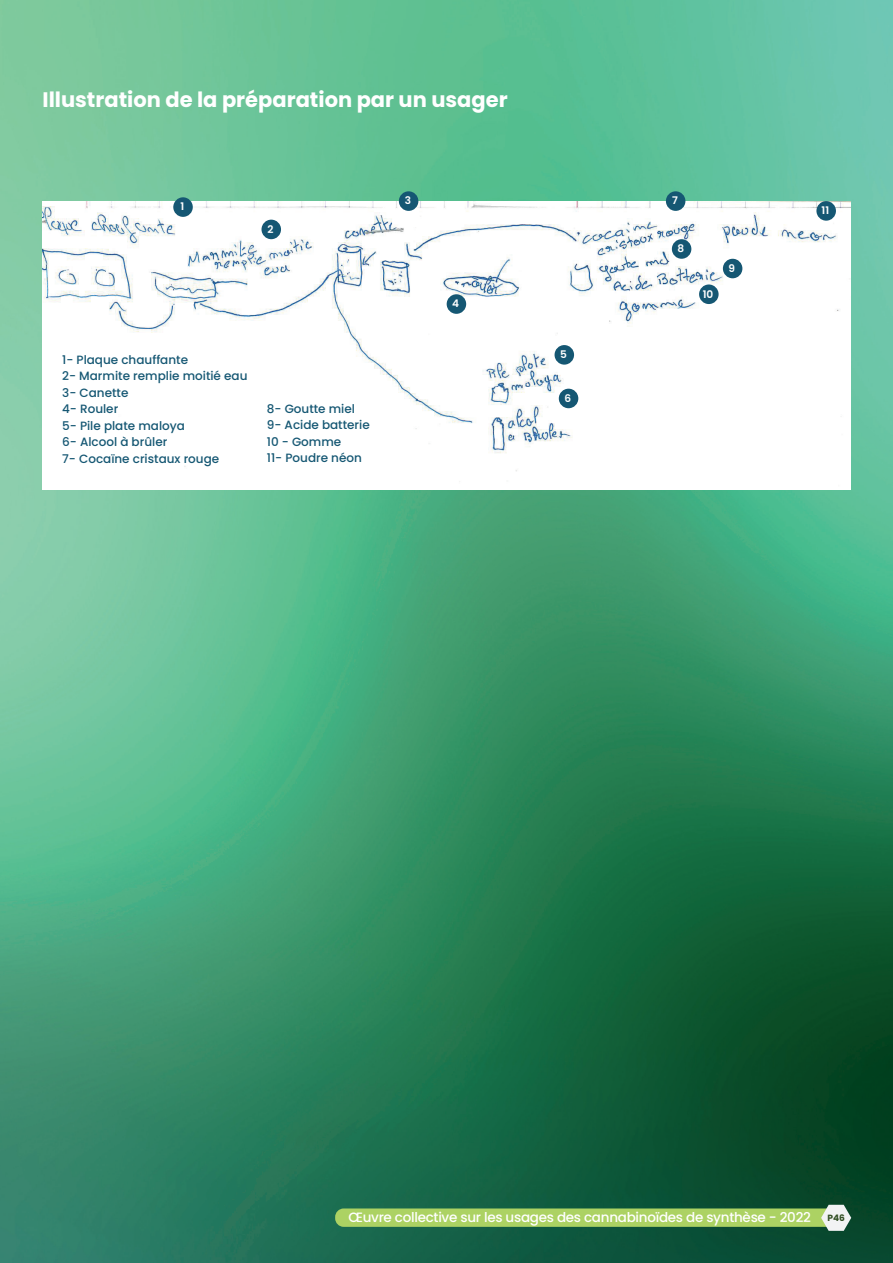
<style>
.page{position:relative;width:893px;height:1263px;background:#fff}
.page>*{position:absolute;margin:0;border:0;box-sizing:border-box;transform-origin:0 0}
.t1{font:700 21px "Poppins";color:#fff}
.t2{font:500 13.5px "Poppins";letter-spacing:-.02em;color:#fff}
.t3{font:500 12px/16.5px "Poppins";color:#155773}
.t4{font:600 10.5px "Poppins";color:#fff}
.s1{font-weight:700;font-size:9px;color:#324f24}
</style>
<div class="page">
<img style="left:0;top:0;width:893px;height:1263px">
<img style="left:43px;top:201px;width:807px;height:288px">
<div style="left:173px;top:197px;width:20px;height:20px;background:#155773;border-radius:10px"></div>
<div style="left:261px;top:220px;width:20px;height:19px;background:#155773;border-radius:10px"></div>
<div style="left:399px;top:191px;width:19px;height:20px;background:#155773;border-radius:10px"></div>
<div style="left:447px;top:294px;width:19px;height:20px;background:#155773;border-radius:10px"></div>
<div style="left:555px;top:345px;width:19px;height:20px;background:#155773;border-radius:10px"></div>
<div style="left:559px;top:389px;width:19px;height:19px;background:#155773;border-radius:10px"></div>
<div style="left:666px;top:191px;width:19px;height:20px;background:#155773;border-radius:10px"></div>
<div style="left:672px;top:239px;width:19px;height:20px;background:#155773;border-radius:10px"></div>
<div style="left:723px;top:259px;width:19px;height:19px;background:#155773;border-radius:10px"></div>
<div style="left:699px;top:284px;width:20px;height:20px;background:#155773;border-radius:10px"></div>
<div style="left:816px;top:201px;width:20px;height:20px;background:#155773;border-radius:10px"></div>
<div style="left:335px;top:1208px;width:508px;height:19px;background:#acd263;border-radius:9px"></div>
<svg style="left:821px;top:1205px;width:30px;height:26px"></svg>
<h1 class="t1" style="left:43px;top:88px;width:467px">Illustration de la préparation par un usager</h1>
<p class="t4" style="left:180px;top:201px;width:5px">1</p>
<p class="t4" style="left:267px;top:223px;width:8px">2</p>
<p class="t4" style="left:405px;top:195px;width:8px">3</p>
<p class="t3" style="left:62px;top:351px;width:187px">1- Plaque chauffante<br>2- Marmite remplie moitié eau<br>3- Canette<br>4- Rouler<br>5- Pile plate maloya<br>6- Alcool à brûler<br>7- Cocaïne cristaux rouge</p>
<p class="t3" style="left:267px;top:400px;width:104px">8- Goutte miel<br>9- Acide batterie<br>10 - Gomme<br>11- Poudre néon</p>
<p class="t4" style="left:452px;top:298px;width:8px">4</p>
<p class="t4" style="left:560px;top:348px;width:8px">5</p>
<p class="t4" style="left:564px;top:392px;width:8px">6</p>
<p class="t4" style="left:672px;top:195px;width:7px">7</p>
<p class="t4" style="left:677px;top:242px;width:8px">8</p>
<p class="t4" style="left:703px;top:288px;width:12px">10</p>
<p class="t4" style="left:729px;top:262px;width:8px">9</p>
<p class="t4" style="left:822px;top:204px;width:9px">11</p>
<p class="t2" style="left:348px;top:1209px;width:498px">Œuvre collective sur les usages des cannabinoïdes de synthèse - 2022 <span class="s1">P46</span></p>
</div>
